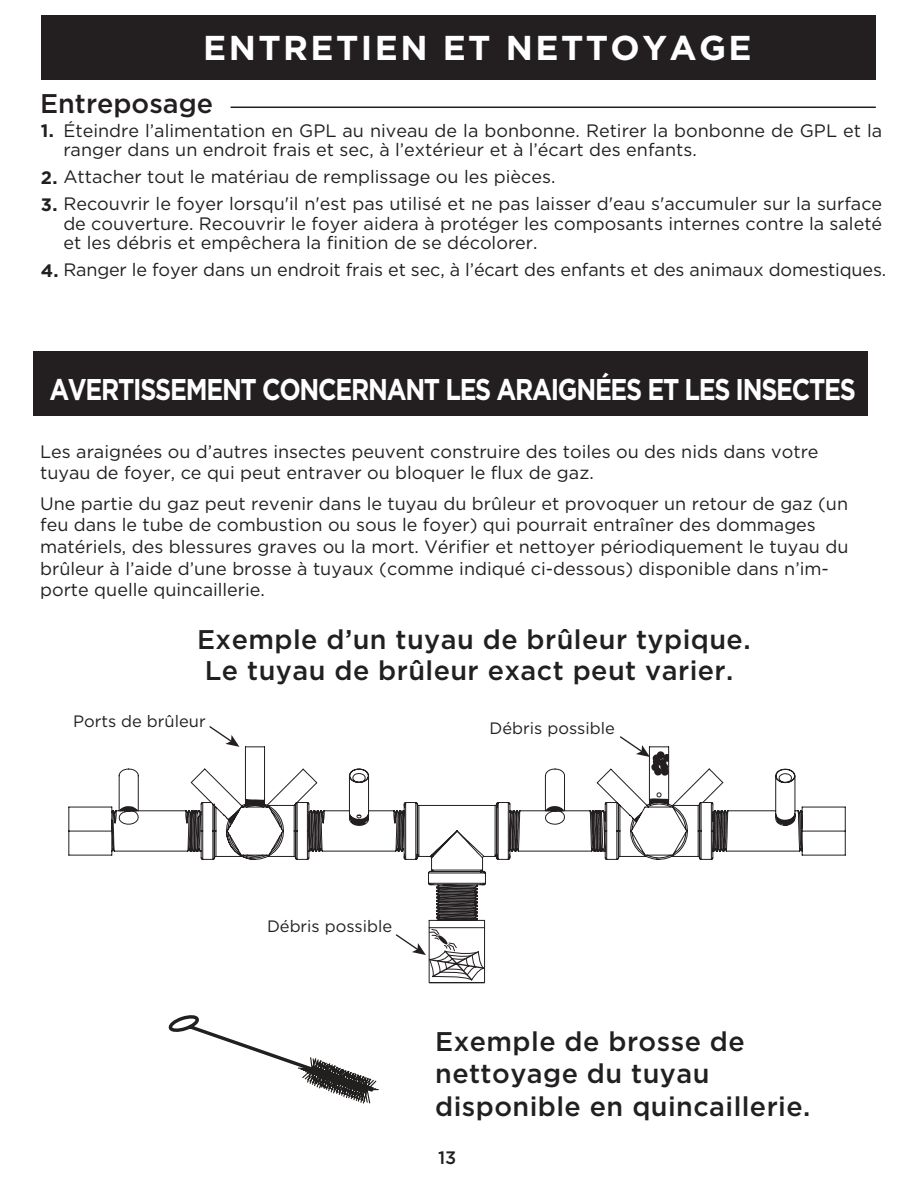
<style>
.page{position:relative;width:918px;height:1188px;background:#fff}
.page>*{position:absolute;margin:0;border:0;box-sizing:border-box;transform-origin:0 0}
.t1{font:700 34.5px "Gotham";letter-spacing:.07em;color:#fff}
.t2{font:700 30px "Gotham";letter-spacing:-.05em;color:#fff;scale:.84 1}
.t3{font:500 27px/32.4px "Gotham";letter-spacing:.015em;color:#221f1f}
.t4{font:500 27px "Gotham";color:#231f20}
.t5{font:18px/21.6px "Gotham";color:#231f20}
.t6{font:500 18px "Gotham";color:#231f20}
.t7{font:700 18px "Gotham";color:#231f20}
.t8{font:16.5px "Gotham";color:#231f20}
.s1{font-weight:700}
</style>
<div class="page">
<hr style="left:231px;top:107px;width:645px;height:1px;background:#221f1f">
<div style="left:33px;top:351px;width:835px;height:65px;background:#231f20"></div>
<svg style="left:68px;top:746px;width:778px;height:114px"></svg>
<svg style="left:208px;top:726px;width:278px;height:258px"></svg>
<svg style="left:225px;top:735px;width:14px;height:12px"></svg>
<svg style="left:618px;top:736px;width:51px;height:40px"></svg>
<svg style="left:394px;top:929px;width:91px;height:53px"></svg>
<svg style="left:168px;top:1015px;width:211px;height:89px"></svg>
<div style="left:41px;top:15px;width:835px;height:65px;background:#231f20"></div>
<h1 class="t1" style="left:203px;top:25px;width:550px">ENTRETIEN ET NETTOYAGE</h1>
<h3 class="t4" style="left:40px;top:86px;width:175px">Entreposage</h3>
<p class="t7" style="left:41px;top:119px;width:15px">1.</p>
<p class="t5" style="left:41px;top:166px;width:516px"><span class="s1">2.</span> Attacher tout le matériau de remplissage ou les pièces.</p>
<p class="t5" style="left:41px;top:193px;width:843px"><span class="s1">3.</span> Recouvrir le foyer lorsqu'il n'est pas utilisé et ne pas laisser d'eau s'accumuler sur la surface</p>
<p class="t5" style="left:63px;top:120px;width:820px;line-height:19.5px">Éteindre l’alimentation en GPL au niveau de la bonbonne. Retirer la bonbonne de GPL et la ranger dans un endroit frais et sec, à l’extérieur et à l’écart des enfants.</p>
<p class="t5" style="left:63px;top:213px;width:820px;line-height:19.5px">de couverture. Recouvrir le foyer aidera à protéger les composants internes contre la saleté et les débris et empêchera la finition de se décolorer.</p>
<p class="t5" style="left:41px;top:259px;width:847px"><span class="s1">4.</span> Ranger le foyer dans un endroit frais et sec, à l’écart des enfants et des animaux domestiques.</p>
<h2 class="t2" style="left:49px;top:369px;width:962px">AVERTISSEMENT CONCERNANT LES ARAIGNÉES ET LES INSECTES</h2>
<p class="t5" style="left:40px;top:440px;width:780px">Les araignées ou d’autres insectes peuvent construire des toiles ou des nids dans votre tuyau de foyer, ce qui peut entraver ou bloquer le flux de gaz.</p>
<p class="t5" style="left:40px;top:492px;width:810px">Une partie du gaz peut revenir dans le tuyau du brûleur et provoquer un retour de gaz (un feu dans le tube de combustion ou sous le foyer) qui pourrait entraîner des dommages matériels, des blessures graves ou la mort. Vérifier et nettoyer périodiquement le tuyau du brûleur à l’aide d’une brosse à tuyaux (comme indiqué ci-dessous) disponible dans n’im&shy;porte quelle quincaillerie.</p>
<h3 class="t3" style="left:197px;top:623px;width:555px;line-height:31.3px">Exemple d’un tuyau de brûleur typique.<br>Le tuyau de brûleur exact peut varier.</h3>
<p class="t8" style="left:73px;top:710px;width:134px">Ports de brûleur</p>
<p class="t8" style="left:490px;top:718px;width:127px">Débris possible</p>
<p class="t8" style="left:267px;top:916px;width:127px">Débris possible</p>
<h3 class="t3" style="left:435px;top:1025px;width:377px">Exemple de brosse de nettoyage du tuyau disponible en quincaillerie.</h3>
<p class="t6" style="left:438px;top:1146px;width:20px">13</p>
</div>
